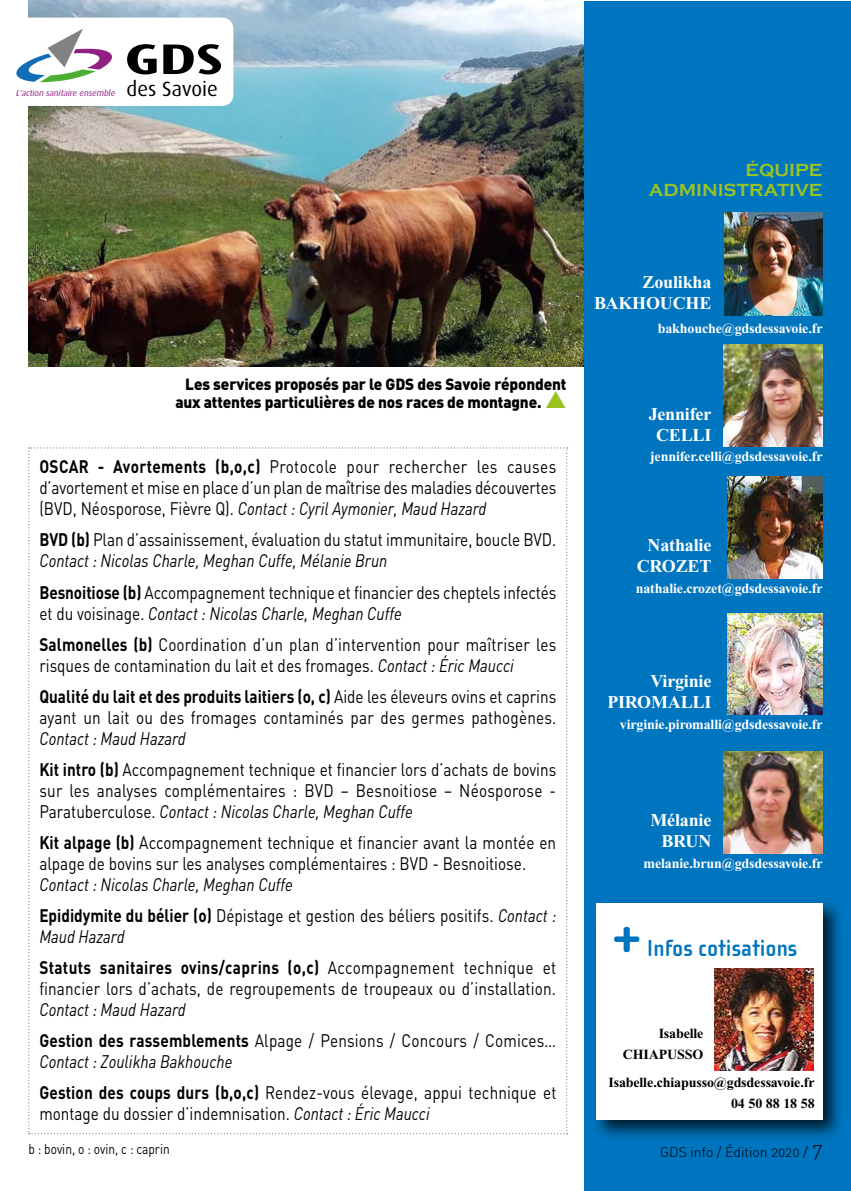
<style>
.page{position:relative;width:851px;height:1191px;background:#fff}
.page>*{position:absolute;margin:0;border:0;box-sizing:border-box;transform-origin:0 0}
.t1{font:700 60px "Cholla Sans OT";color:#0075bf}
.t2{font:700 24px "Cholla Sans OT";color:#0075bf}
.t3{font:20.6px "Dax";color:#000}
.t4{font:18px/21px "DIN";color:#000;scale:.85 1}
.t5{font:italic 18px/31px "DIN";color:#000;scale:.85 1}
.t6{font:700 18px/21px "Times New Roman";letter-spacing:-.01em;color:#fff;text-align:right}
.t7{font:700 18px/31px "DIN";letter-spacing:.025em;color:#000;scale:.85 1}
.t8{font:700 18px/20px "Copperplate Gothic";color:#9ac322;text-align:right}
.t9{font:900 16px/18px "DIN";letter-spacing:-.01em;color:#000;text-align:right;scale:.96 1}
.t10{font:700 14px "Times New Roman";letter-spacing:-.01em;color:#fff}
.t11{font:700 14px/21px "Times New Roman";letter-spacing:-.01em;color:#000;text-align:right}
.t12{font:14px "DIN";color:#000;scale:.85 1}
.t13{font:14px "DIN Light Alternate";color:#000}
.t14{font:italic 8.8px "Dax";color:#902082}
.s1{color:#9ac322}
.s2{font-weight:700}
.s3{font-style:italic}
.s4{font-weight:700;font-style:normal}
.s5{font-style:normal}
.s6{font-weight:400;font-style:italic}
.s7{font-weight:400}
.s8{font-size:20px}
</style>
<div class="page">
<img style="left:28px;top:0;width:556px;height:367px">
<svg style="left:28px;top:447px;width:539px;height:687px"></svg>
<div style="left:584px;top:1px;width:266px;height:1190px;background:#0075bf"></div>
<div style="left:591px;top:898px;width:253px;height:243px;background:#000;opacity:.75"></div>
<div style="left:595px;top:903px;width:227px;height:217px;background:#fff"></div>
<svg style="left:16px;top:18px;width:217px;height:88px"></svg>
<img style="left:724px;top:213px;width:98px;height:102px">
<img style="left:723px;top:344px;width:99px;height:102px">
<img style="left:727px;top:477px;width:95px;height:101px">
<img style="left:727px;top:613px;width:95px;height:101px">
<img style="left:723px;top:751px;width:99px;height:102px">
<img style="left:714px;top:968px;width:99px;height:102px">
<p class="t14" style="left:16px;top:88px;width:102px">L'action sanitaire ensemble</p>
<p class="t3" style="left:126px;top:77px;width:93px">des Savoie</p>
<p class="t8" style="left:649px;top:161px;width:175px">ÉQUIPE<br>ADMINISTRATIVE</p>
<p class="t9" style="left:175px;top:374px;width:409px">Les services proposés par le GDS des Savoie répondent aux attentes particulières de nos races de montagne. <span class="s1">▲</span></p>
<p class="t6" style="left:594px;top:272px;width:119px">Zoulikha<br>BAKHOUCHE</p>
<p class="t10" style="left:657px;top:320px;width:166px">bakhouche@gdsdessavoie.fr</p>
<p class="t6" style="left:648px;top:403px;width:64px;text-align:center">Jennifer<br>CELLI</p>
<p class="t10" style="left:650px;top:449px;width:174px">jennifer.celli@gdsdessavoie.fr</p>
<p class="t4" style="left:39px;top:456px;width:609px;text-align:justify"><span class="s2">OSCAR - Avortements (b,o,c)</span> Protocole pour rechercher les causes d’avortement et mise en place d’un plan de maîtrise des maladies découvertes (BVD, Néosporose, Fièvre Q). <span class="s3">Contact : Cyril Aymonier, Maud Hazard</span></p>
<p class="t4" style="left:39px;top:529px;width:609px"><span class="s2">BVD (b)</span> Plan d’assainissement, évaluation du statut immunitaire, boucle BVD.<br><span class="s3">Contact : Nicolas Charle, Meghan Cuffe, Mélanie Brun</span></p>
<p class="t4" style="left:39px;top:581px;width:609px"><span class="s2">Besnoitiose (b)</span> Accompagnement technique et financier des cheptels infectés et du voisinage. <span class="s3">Contact : Nicolas Charle, Meghan Cuffe</span></p>
<p class="t4" style="left:39px;top:633px;width:609px"><span class="s2">Salmonelles (b)</span> Coordination d’un plan d’intervention pour maîtriser les risques de contamination du lait et des fromages. <span class="s3">Contact : Éric Maucci</span></p>
<p class="t4" style="left:39px;top:685px;width:609px"><span class="s2">Qualité du lait et des produits laitiers (o, c)</span> Aide les éleveurs ovins et caprins ayant un lait ou des fromages contaminés par des germes pathogènes.</p>
<p class="t4" style="left:39px;top:722px;width:609px;line-height:31px"><span class="s3">Contact : Maud Hazard<br></span><span class="s2">Kit intro (b)</span> Accompagnement technique et financier lors d’achats de bovins</p>
<p class="t4" style="left:39px;top:779px;width:609px">sur les analyses complémentaires : BVD – Besnoitiose – Néosporose -<br>Paratuberculose. <span class="s3">Contact : Nicolas Charle, Meghan Cuffe</span></p>
<p class="t4" style="left:39px;top:831px;width:609px"><span class="s2">Kit alpage (b)</span> Accompagnement technique et financier avant la montée en alpage de bovins sur les analyses complémentaires : BVD - Besnoitiose.</p>
<p class="t5" style="left:39px;top:868px;width:609px">Contact : Nicolas Charle, Meghan Cuffe<br><span class="s4">Epididymite du bélier (o)</span> <span class="s5">Dépistage et gestion des béliers positifs.</span> Contact :</p>
<p class="t7" style="left:39px;top:920px;width:609px"><span class="s6">Maud Hazard<br></span>Statuts sanitaires ovins/caprins (o,c) <span class="s7">Accompagnement technique et</span></p>
<p class="t4" style="left:39px;top:977px;width:609px">financier lors d’achats, de regroupements de troupeaux ou d’installation.</p>
<p class="t4" style="left:39px;top:993px;width:609px;line-height:31px"><span class="s3">Contact : Maud Hazard<br></span><span class="s2">Gestion des rassemblements</span> Alpage / Pensions / Concours / Comices…</p>
<p class="t4" style="left:39px;top:1045px;width:609px;line-height:31px"><span class="s3">Contact : Zoulikha Bakhouche<br></span><span class="s2">Gestion des coups durs (b,o,c)</span> Rendez-vous élevage, appui technique et</p>
<p class="t4" style="left:39px;top:1102px;width:461px">montage du dossier d’indemnisation. <span class="s3">Contact : Éric Maucci</span></p>
<p class="t12" style="left:28px;top:1140px;width:168px">b : bovin, o : ovin, c : caprin</p>
<p class="t13" style="left:660px;top:1142px;width:164px">GDS info / Édition 2020 / <span class="s8">7</span></p>
<p class="t6" style="left:636px;top:535px;width:76px">Nathalie<br>CROZET</p>
<p class="t10" style="left:635px;top:580px;width:188px">nathalie.crozet@gdsdessavoie.fr</p>
<p class="t6" style="left:607px;top:671px;width:106px">Virginie<br>PIROMALLI</p>
<p class="t10" style="left:620px;top:716px;width:204px">virginie.piromalli@gdsdessavoie.fr</p>
<p class="t6" style="left:650px;top:810px;width:62px">Mélanie<br>BRUN</p>
<p class="t10" style="left:643px;top:855px;width:181px">melanie.brun@gdsdessavoie.fr</p>
<h1 class="t1" style="left:611px;top:903px;width:31px">+</h1>
<h2 class="t2" style="left:647px;top:934px;width:152px">Infos cotisations</h2>
<p class="t11" style="left:622px;top:1022px;width:82px">Isabelle<br>CHIAPUSSO</p>
<p class="t11" style="left:608px;top:1071px;width:208px">Isabelle.chiapusso@gdsdessavoie.fr<br>04 50 88 18 58</p>
</div>
